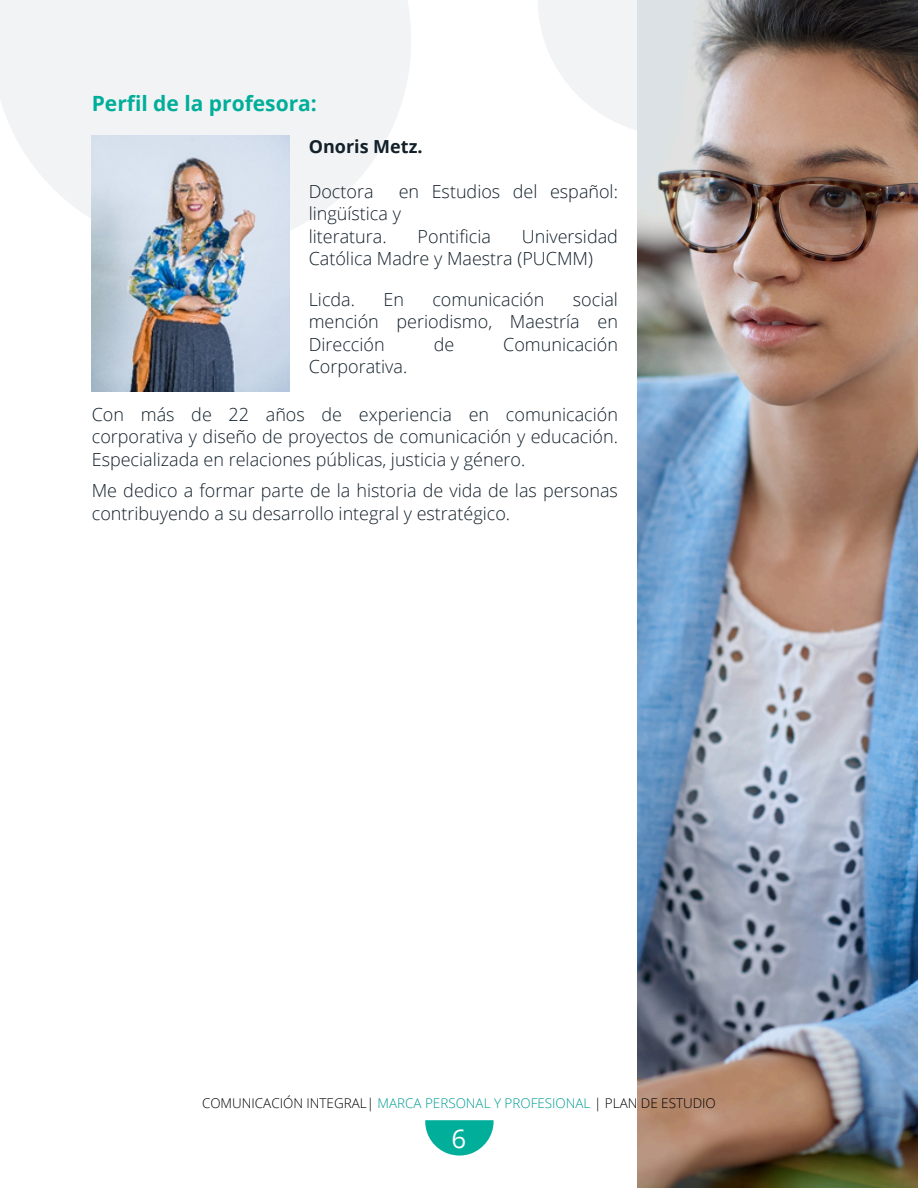
<style>
.page{position:relative;width:918px;height:1188px;background:#fff}
.page>*{position:absolute;margin:0;border:0;box-sizing:border-box;transform-origin:0 0}
.t1{font:25.8px "Open Sans";color:#fff}
.t2{font:700 21px "Open Sans";color:#00ae9a}
.t3{font:300 18px/22.5px "Open Sans";color:#12202a}
.t4{font:700 18px "Open Sans";color:#12202a}
.t5{font:300 13.5px "Open Sans";color:#000}
.s1{color:#009d92}
</style>
<div class="page">
<div style="left:538px;top:0;width:274px;height:136px;background:linear-gradient(to bottom,#eff1f2,#fcfcfc)"></div>
<div style="left:0;top:0;width:411px;height:250px;background:linear-gradient(to right,#f3f4f5,#f4f5f6)"></div>
<svg style="left:425px;top:1120px;width:69px;height:36px"></svg>
<img style="left:637px;top:0;width:281px;height:1188px">
<img style="left:92px;top:136px;width:197px;height:255px">
<h3 class="t2" style="left:92px;top:89px;width:227px">Perfil de la profesora:</h3>
<h3 class="t4" style="left:309px;top:134px;width:115px">Onoris Metz.</h3>
<h3 class="t3" style="left:309px;top:180px;width:66px">Doctora</h3>
<h3 class="t3" style="left:309px;top:180px;width:311px;text-indent:90px">en Estudios del español: lingüística y<br>literatura.</h3>
<h3 class="t3" style="left:418px;top:225px;width:75px">Pontificia</h3>
<h3 class="t3" style="left:309px;top:225px;width:311px;text-indent:213px">Universidad<br>Católica Madre y Maestra (PUCMM)</h3>
<h3 class="t3" style="left:309px;top:288px;width:48px">Licda.</h3>
<h3 class="t3" style="left:383px;top:288px;width:22px">En</h3>
<h3 class="t3" style="left:432px;top:288px;width:114px">comunicación</h3>
<h3 class="t3" style="left:309px;top:288px;width:311px;text-align:justify;text-indent:264px">social mención periodismo, Maestría en Dirección</h3>
<h3 class="t3" style="left:434px;top:333px;width:22px">de</h3>
<h3 class="t3" style="left:503px;top:333px;width:116px">Comunicación</h3>
<h3 class="t3" style="left:309px;top:355px;width:100px">Corporativa.</h3>
<p class="t3" style="left:92px;top:402px;width:528px;text-align:justify">Con más de 22 años de experiencia en comunicación corporativa y diseño de proyectos de comunicación y educación.<br>Especializada en relaciones públicas, justicia y género.</p>
<p class="t3" style="left:92px;top:479px;width:528px">Me dedico a formar parte de la historia de vida de las personas contribuyendo a su desarrollo integral y estratégico.</p>
<h2 class="t5" style="left:202px;top:1094px;width:515px">COMUNICACIÓN INTEGRAL| <span class="s1">MARCA PERSONAL Y PROFESIONAL</span> | PLAN DE ESTUDIO</h2>
<h1 class="t1" style="left:452px;top:1120px;width:16px">6</h1>
</div>
